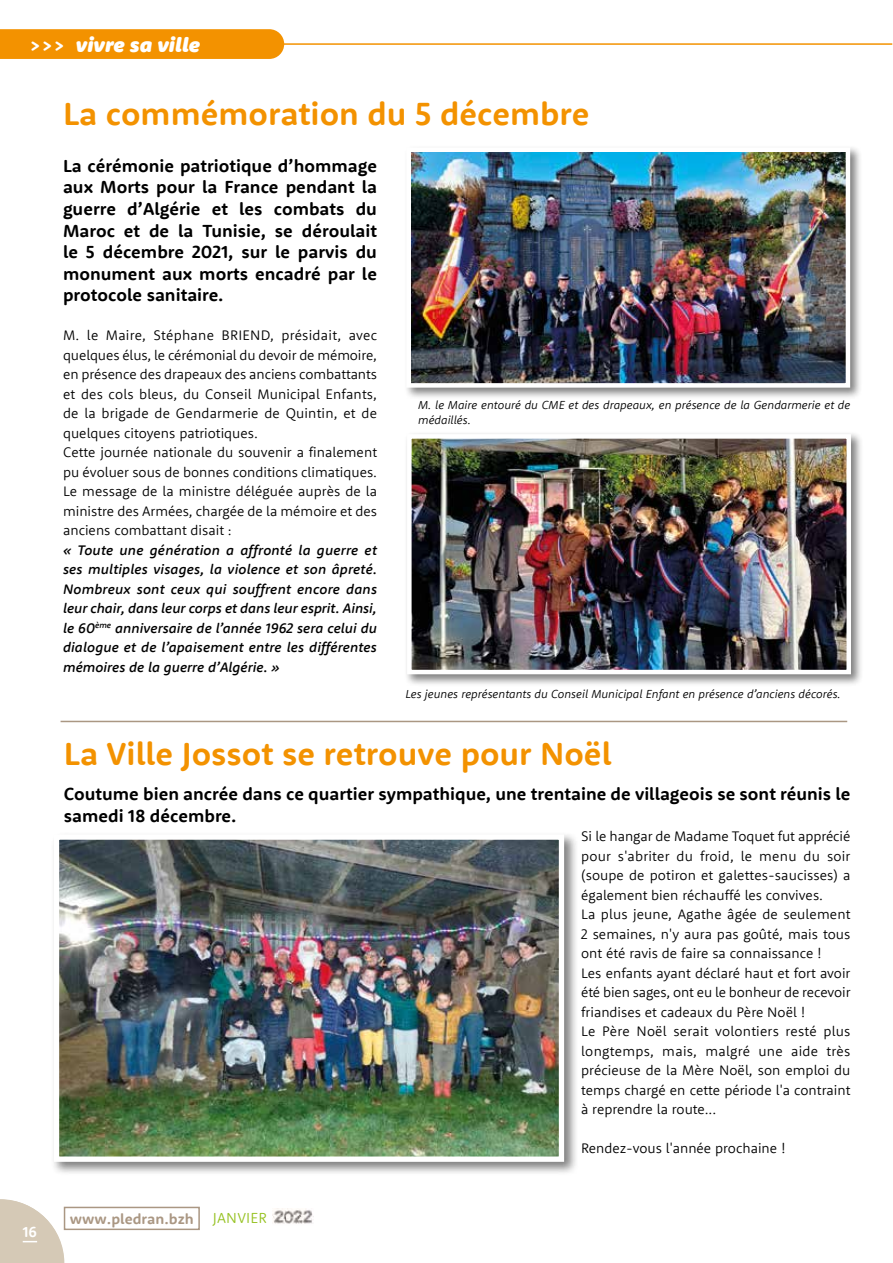
<style>
.page{position:relative;width:893px;height:1263px;background:#fff}
.page>*{position:absolute;margin:0;border:0;box-sizing:border-box;transform-origin:0 0}
.t1{font:700 33px "Rooney Sans";color:#f39200}
.t2{font:italic 900 21px "Rooney Sans";color:#fff}
.t3{font:700 18px/21.6px "Rooney Sans";color:#000;text-align:justify}
.t4{font:700 15px "Rooney Sans";color:#aa9783}
.t5{font:700 15px "Rooney Sans";color:#fff}
.t6{font:300 14.25px/19.5px "Rooney Sans";color:#000}
.t7{font:italic 500 14.25px/19.5px "Rooney Sans";color:#000;text-align:justify}
.t8{font:italic 300 12px/15px "Rooney Sans";color:#000}
.s1{font-weight:700;font-style:normal}
.s2{font-weight:300;color:#95c11f}
</style>
<div class="page">
<div style="left:64px;top:1207px;width:136px;height:23px;border:2px solid #aa9783"></div>
<img style="left:272px;top:1208px;width:42px;height:16px">
<svg style="left:0;top:1199px;width:64px;height:64px"></svg>
<div style="left:403px;top:144px;width:460px;height:256px;background:#000;opacity:.5"></div>
<img style="left:411px;top:152px;width:434px;height:231px">
<div style="left:406px;top:147px;width:444px;height:241px;border:4px solid #fff"></div>
<hr style="left:283px;top:43px;width:609px;height:2px;background:#f39200">
<svg style="left:0;top:29px;width:284px;height:30px;background:#f39304"></svg>
<div style="left:404px;top:431px;width:460px;height:255px;background:#000;opacity:.5"></div>
<img style="left:412px;top:439px;width:434px;height:230px">
<div style="left:407px;top:434px;width:444px;height:240px;border:4px solid #fff"></div>
<div style="left:51px;top:832px;width:527px;height:344px;background:#000;opacity:.5"></div>
<img style="left:60px;top:840px;width:498px;height:316px">
<div style="left:54px;top:834px;width:510px;height:328px;border:5px solid #fff"></div>
<hr style="left:61px;top:721px;width:786px;height:1px;background:#aa9783">
<h2 class="t2" style="left:29px;top:31px;width:173px"><span class="s1">&gt;&gt;&gt;</span> vivre sa ville</h2>
<h1 class="t1" style="left:63px;top:92px;width:528px">La commémoration du 5 décembre</h1>
<p class="t3" style="left:63px;top:154px;width:315px">La cérémonie patriotique d’hommage aux Morts pour la France pendant la guerre d’Algérie et les combats du Maroc et de la Tunisie, se déroulait le 5 décembre 2021, sur le parvis du monument aux morts encadré par le protocole sanitaire.</p>
<p class="t6" style="left:63px;top:325px;width:315px">M. le Maire, Stéphane BRIEND, présidait, avec quelques élus, le cérémonial du devoir de mémoire, en présence des drapeaux des anciens combattants et des cols bleus, du Conseil Municipal Enfants, de la brigade de Gendarmerie de Quintin, et de quelques citoyens patriotiques.<br>Cette journée nationale du souvenir a finalement pu évoluer sous de bonnes conditions climatiques.<br>Le message de la ministre déléguée auprès de la ministre des Armées, chargée de la mémoire et des anciens combattant disait :</p>
<p class="t7" style="left:63px;top:540px;width:315px">« Toute une génération a affronté la guerre et ses multiples visages, la violence et son âpreté.<br>Nombreux sont ceux qui souffrent encore dans leur chair, dans leur corps et dans leur esprit. Ainsi, le 60<sup>ème</sup> anniversaire de l’année 1962 sera celui du dialogue et de l’apaisement entre les différentes mémoires de la guerre d’Algérie. »</p>
<p class="t8" style="left:418px;top:397px;width:434px">M. le Maire entouré du CME et des drapeaux, en présence de la Gendarmerie et de médaillés.</p>
<p class="t8" style="left:405px;top:686px;width:437px">Les jeunes représentants du Conseil Municipal Enfant en présence d’anciens décorés.</p>
<p class="t5" style="left:23px;top:1221px;width:16px">16</p>
<p class="t5" style="left:25px;top:1222px;width:16px">16</p>
<h1 class="t1" style="left:64px;top:732px;width:549px">La Ville Jossot se retrouve pour Noël</h1>
<p class="t3" style="left:64px;top:783px;width:788px">Coutume bien ancrée dans ce quartier sympathique, une trentaine de villageois se sont réunis le samedi 18 décembre.</p>
<p class="t6" style="left:581px;top:826px;width:271px">Si le hangar de Madame Toquet fut apprécié pour s'abriter du froid, le menu du soir (soupe de potiron et galettes-saucisses) a également bien réchauffé les convives.<br>La plus jeune, Agathe âgée de seulement 2 semaines, n'y aura pas goûté, mais tous ont été ravis de faire sa connaissance !<br>Les enfants ayant déclaré haut et fort avoir été bien sages, ont eu le bonheur de recevoir friandises et cadeaux du Père Noël !<br>Le Père Noël serait volontiers resté plus longtemps, mais, malgré une aide très précieuse de la Mère Noël, son emploi du temps chargé en cette période l'a contraint à reprendre la route...</p>
<p class="t6" style="left:581px;top:1138px;width:206px">Rendez-vous l'année prochaine !</p>
<p class="t4" style="left:70px;top:1209px;width:199px">www.pledran.bzh <span class="s2">JANVIER</span></p>
</div>
